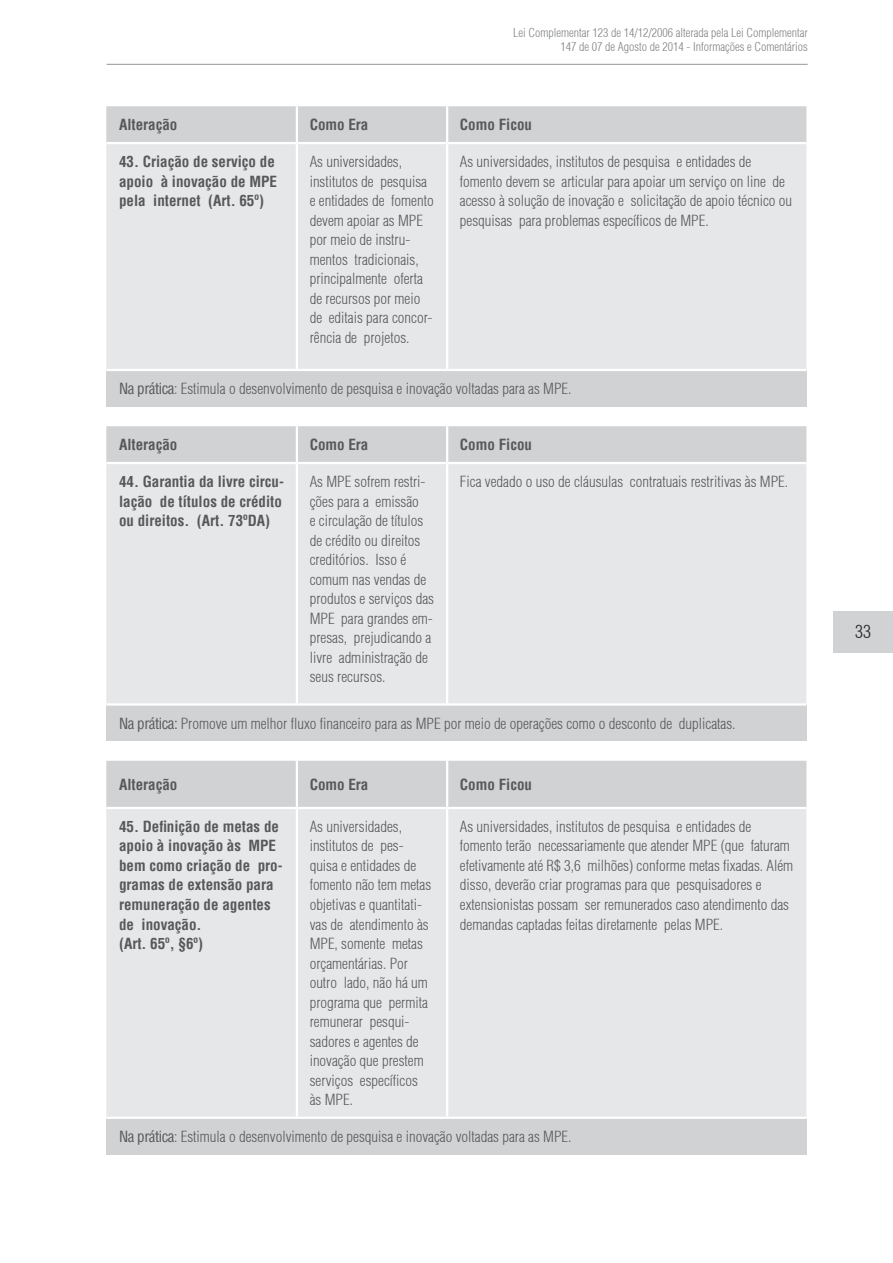
<style>
.page{position:relative;width:893px;height:1263px;background:#fff}
.page>*{position:absolute;margin:0;border:0;box-sizing:border-box;transform-origin:0 0}
.t1{font:300 condensed 18px "Helvetica";color:#231f20}
.Tabela{font:300 condensed 15px/19.5px "Helvetica";color:#57585a}
.Tabela-2{font:700 condensed 15px/19.5px "Helvetica";color:#57585a}
.t2{font:300 condensed 12px/14.4px "Helvetica";color:#808285;text-align:right}
.s1{font-weight:400}
</style>
<div class="page">
<div style="left:833px;top:611px;width:60px;height:41px;background:#d1d2d4"></div>
<hr style="left:107px;top:64px;width:701px;height:1px;background:#939598">
<div style="left:106px;top:106px;width:700px;height:36px;background:#d1d2d4"></div>
<div style="left:106px;top:144px;width:700px;height:225px;background:#e6e7e9"></div>
<div style="left:106px;top:370px;width:700px;height:37px;background:#d1d2d4"></div>
<hr style="left:296px;top:106px;width:2px;height:36px;background:#fff">
<hr style="left:446px;top:106px;width:2px;height:36px;background:#fff">
<hr style="left:296px;top:144px;width:2px;height:225px;background:#fff">
<hr style="left:446px;top:144px;width:2px;height:225px;background:#fff">
<hr style="left:106px;top:369px;width:191px;height:2px;background:#fff">
<hr style="left:297px;top:369px;width:150px;height:2px;background:#fff">
<hr style="left:447px;top:369px;width:359px;height:2px;background:#fff">
<div style="left:106px;top:426px;width:700px;height:36px;background:#d1d2d4"></div>
<div style="left:106px;top:464px;width:700px;height:239px;background:#e6e7e9"></div>
<div style="left:106px;top:704px;width:700px;height:37px;background:#d1d2d4"></div>
<hr style="left:296px;top:426px;width:2px;height:36px;background:#fff">
<hr style="left:446px;top:426px;width:2px;height:36px;background:#fff">
<hr style="left:296px;top:464px;width:2px;height:239px;background:#fff">
<hr style="left:446px;top:464px;width:2px;height:239px;background:#fff">
<hr style="left:106px;top:703px;width:191px;height:3px;background:#fff">
<hr style="left:297px;top:703px;width:150px;height:3px;background:#fff">
<hr style="left:447px;top:703px;width:359px;height:3px;background:#fff">
<div style="left:106px;top:761px;width:700px;height:46px;background:#d1d2d4"></div>
<div style="left:106px;top:809px;width:700px;height:308px;background:#e6e7e9"></div>
<div style="left:106px;top:1118px;width:700px;height:36px;background:#d1d2d4"></div>
<hr style="left:296px;top:761px;width:2px;height:46px;background:#fff">
<hr style="left:446px;top:761px;width:2px;height:46px;background:#fff">
<hr style="left:296px;top:809px;width:2px;height:308px;background:#fff">
<hr style="left:446px;top:809px;width:2px;height:308px;background:#fff">
<hr style="left:106px;top:1117px;width:191px;height:2px;background:#fff">
<hr style="left:297px;top:1117px;width:150px;height:2px;background:#fff">
<hr style="left:447px;top:1117px;width:359px;height:2px;background:#fff">
<p class="t2" style="left:513px;top:25px;width:296px">Lei Complementar 123 de 14/12/2006 alterada pela Lei Complementar<br>147 de 07 de Agosto de 2014 - Informações e Comentários</p>
<p class="Tabela-2" style="left:119px;top:115px;width:60px">Alteração</p>
<p class="Tabela-2" style="left:310px;top:115px;width:60px">Como Era</p>
<p class="Tabela-2" style="left:460px;top:115px;width:74px">Como Ficou</p>
<p class="Tabela-2" style="left:119px;top:152px;width:159px">43. Criação de serviço de apoio à inovação de MPE pela internet (Art. 65º)</p>
<p class="Tabela" style="left:310px;top:152px;width:126px">As universidades, institutos de pesquisa e entidades de fomento devem apoiar as MPE por meio de instru&shy;mentos tradicionais, principalmente oferta de recursos por meio de editais para concor&shy;rência de projetos.</p>
<p class="Tabela" style="left:460px;top:152px;width:334px">As universidades, institutos de pesquisa e entidades de fomento devem se articular para apoiar um serviço on line de acesso à solução de inovação e solicitação de apoio técnico ou pesquisas para problemas específicos de MPE.</p>
<p class="Tabela" style="left:119px;top:379px;width:454px"><span class="s1">Na prática</span>: Estimula o desenvolvimento de pesquisa e inovação voltadas para as MPE.</p>
<p class="Tabela-2" style="left:119px;top:435px;width:60px">Alteração</p>
<p class="Tabela-2" style="left:310px;top:435px;width:60px">Como Era</p>
<p class="Tabela-2" style="left:460px;top:435px;width:74px">Como Ficou</p>
<p class="Tabela-2" style="left:119px;top:472px;width:166px">44. Garantia da livre circu&shy;lação de títulos de crédito ou direitos. (Art. 73ºDA)</p>
<p class="Tabela" style="left:310px;top:472px;width:126px">As MPE sofrem restri&shy;ções para a emissão<br>e circulação de títulos de crédito ou direitos creditórios. Isso é comum nas vendas de produtos e serviços das<br>MPE para grandes em&shy;presas, prejudicando a livre administração de seus recursos.</p>
<p class="Tabela" style="left:460px;top:472px;width:330px">Fica vedado o uso de cláusulas contratuais restritivas às MPE.</p>
<p class="Tabela" style="left:119px;top:713px;width:618px"><span class="s1">Na prática:</span> Promove um melhor fluxo financeiro para as MPE por meio de operações como o desconto de duplicatas.</p>
<p class="Tabela-2" style="left:119px;top:775px;width:60px">Alteração</p>
<p class="Tabela-2" style="left:310px;top:775px;width:60px">Como Era</p>
<p class="Tabela-2" style="left:460px;top:775px;width:74px">Como Ficou</p>
<p class="Tabela-2" style="left:119px;top:817px;width:165px">45. Definição de metas de apoio à inovação às MPE bem como criação de pro&shy;gramas de extensão para remuneração de agentes de inovação.</p>
<p class="Tabela-2" style="left:119px;top:934px;width:85px">(Art. 65º, §6º)</p>
<p class="Tabela" style="left:310px;top:817px;width:123px">As universidades, institutos de pes&shy;quisa e entidades de fomento não tem metas objetivas e quantitati&shy;vas de atendimento às<br>MPE, somente metas orçamentárias. Por outro lado, não há um programa que permita remunerar pesqui&shy;sadores e agentes de inovação que prestem serviços específicos às MPE.</p>
<p class="Tabela" style="left:460px;top:817px;width:335px">As universidades, institutos de pesquisa e entidades de fomento terão necessariamente que atender MPE (que faturam efetivamente até R$ 3,6 milhões) conforme metas fixadas. Além disso, deverão criar programas para que pesquisadores e extensionistas possam ser remunerados caso atendimento das demandas captadas feitas diretamente pelas MPE.</p>
<p class="Tabela" style="left:119px;top:1126px;width:454px"><span class="s1">Na prática</span>: Estimula o desenvolvimento de pesquisa e inovação voltadas para as MPE.</p>
<p class="t1" style="left:855px;top:620px;width:17px">33</p>
</div>
